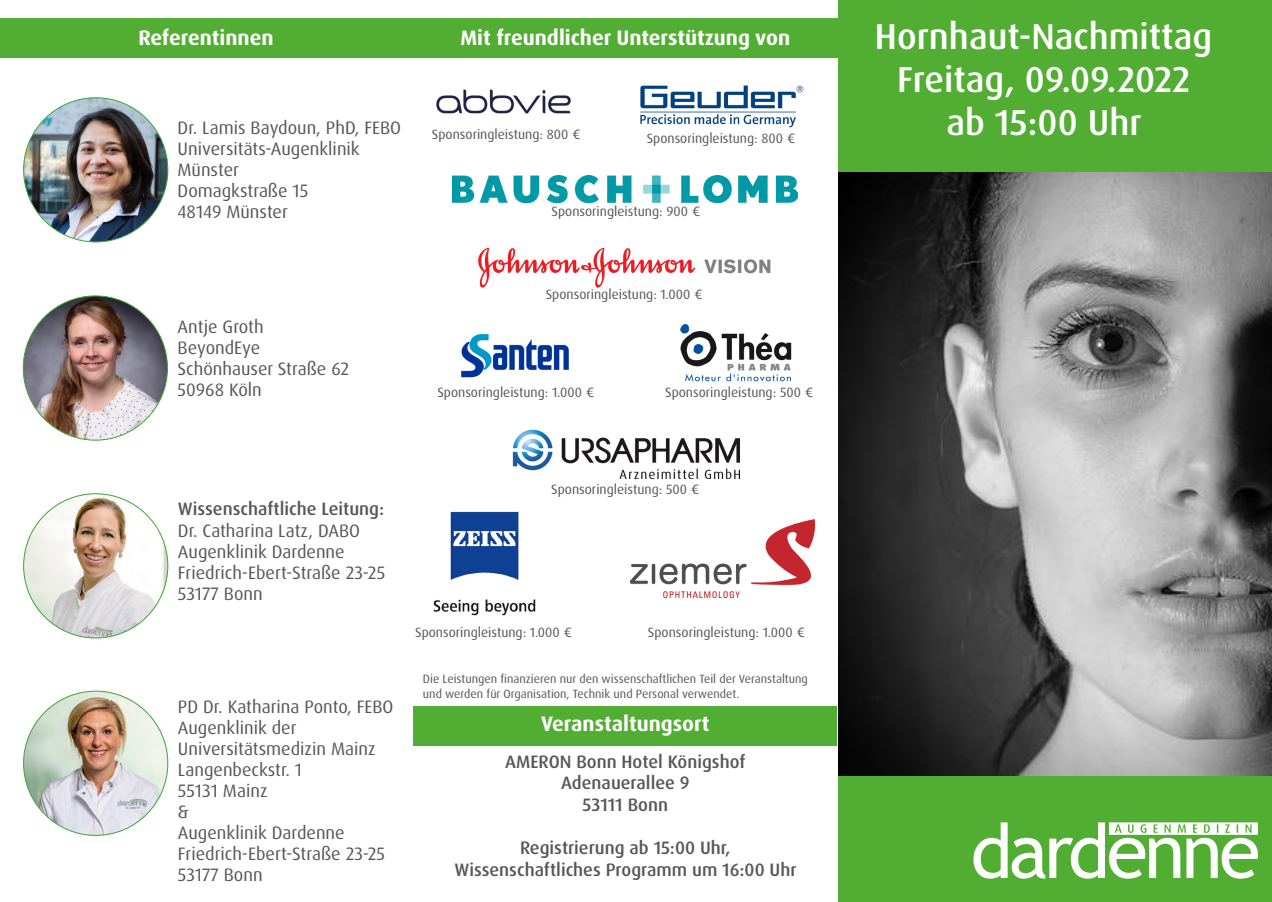
<style>
.page{position:relative;width:1272px;height:902px;background:#fff}
.page>*{position:absolute;margin:0;border:0;box-sizing:border-box;transform-origin:0 0}
.t1{font:500 36px/43.2px "Dax OT";color:#fff;text-align:center}
.t2{font:700 21px "Dax OT";color:#fff}
.t3{font:18px/21px "Dax OT";color:#575756}
.t4{font:500 18px/21.3px "Dax OT";color:#575756;text-align:center}
.t5{font:13.5px "Dax OT";color:#575756}
.t6{font:12px/14.4px "Dax OT";color:#575756}
</style>
<div class="page">
<img style="left:630px;top:519px;width:186px;height:78px">
<img style="left:478px;top:247px;width:293px;height:41px">
<div style="left:838px;top:713px;width:433px;height:188px;background:#52ae32"></div>
<div style="left:0;top:18px;width:1271px;height:40px;background:#52ae32"></div>
<svg style="left:973px;top:822px;width:284px;height:56px"></svg>
<div style="left:413px;top:706px;width:424px;height:39px;background:#52ae32"></div>
<img style="left:23px;top:296px;width:144px;height:144px;border-radius:72px">
<img style="left:24px;top:493px;width:144px;height:145px;border-radius:72px">
<img style="left:24px;top:98px;width:144px;height:144px;border-radius:72px">
<img style="left:838px;top:171px;width:433px;height:604px">
<div style="left:838px;top:0;width:433px;height:171px;background:#52ae32"></div>
<img style="left:24px;top:691px;width:144px;height:144px;border-radius:72px">
<img style="left:461px;top:333px;width:108px;height:45px">
<img style="left:680px;top:323px;width:112px;height:59px">
<img style="left:513px;top:429px;width:227px;height:49px">
<img style="left:433px;top:511px;width:103px;height:105px">
<img style="left:640px;top:85px;width:164px;height:43px">
<img style="left:436px;top:89px;width:135px;height:25px">
<img style="left:452px;top:175px;width:345px;height:27px">
<p class="t2" style="left:138px;top:24px;width:137px">Referentinnen</p>
<p class="t3" style="left:178px;top:117px;width:225px">Dr. Lamis Baydoun, PhD, FEBO<br>Universitäts-Augenklinik<br>Münster<br>Domagkstraße 15<br>48149 Münster</p>
<p class="t3" style="left:178px;top:316px;width:173px">Antje Groth<br>BeyondEye<br>Schönhauser Straße 62<br>50968 Köln</p>
<p class="t2" style="left:460px;top:25px;width:331px">Mit freundlicher Unterstützung von</p>
<p class="t5" style="left:432px;top:126px;width:150px">Sponsoringleistung: 800 €</p>
<p class="t5" style="left:646px;top:130px;width:150px">Sponsoringleistung: 800 €</p>
<p class="t5" style="left:551px;top:203px;width:150px">Sponsoringleistung: 900 €</p>
<p class="t5" style="left:545px;top:285px;width:159px">Sponsoringleistung: 1.000 €</p>
<p class="t5" style="left:437px;top:384px;width:159px">Sponsoringleistung: 1.000 €</p>
<p class="t5" style="left:665px;top:383px;width:150px">Sponsoringleistung: 500 €</p>
<p class="t4" style="left:178px;top:498px;width:208px">Wissenschaftliche Leitung:</p>
<p class="t3" style="left:178px;top:520px;width:209px">Dr. Catharina Latz, DABO<br>Augenklinik Dardenne<br>Friedrich-Ebert-Straße 23-25<br>53177 Bonn</p>
<p class="t3" style="left:178px;top:696px;width:217px">PD Dr. Katharina Ponto, FEBO<br>Augenklinik der<br>Universitätsmedizin Mainz<br>Langenbeckstr. 1<br>55131 Mainz<br>&amp;<br>Augenklinik Dardenne<br>Friedrich-Ebert-Straße 23-25<br>53177 Bonn</p>
<p class="t5" style="left:551px;top:480px;width:150px">Sponsoringleistung: 500 €</p>
<p class="t5" style="left:415px;top:623px;width:159px">Sponsoringleistung: 1.000 €</p>
<p class="t5" style="left:648px;top:623px;width:159px">Sponsoringleistung: 1.000 €</p>
<p class="t6" style="left:423px;top:672px;width:386px">Die Leistungen finanzieren nur den wissenschaftlichen Teil der Veranstaltung und werden für Organisation, Technik und Personal verwendet.</p>
<p class="t2" style="left:541px;top:710px;width:170px">Veranstaltungsort</p>
<p class="t4" style="left:505px;top:751px;width:242px">AMERON Bonn Hotel Königshof<br>Adenauerallee 9<br>53111 Bonn</p>
<p class="t4" style="left:454px;top:837px;width:343px">Registrierung ab 15:00 Uhr,<br>Wissenschaftliches Programm um 16:00 Uhr</p>
<h1 class="t1" style="left:875px;top:15px;width:339px">Hornhaut-Nachmittag<br>Freitag, 09.09.2022 ab 15:00 Uhr</h1>
</div>
